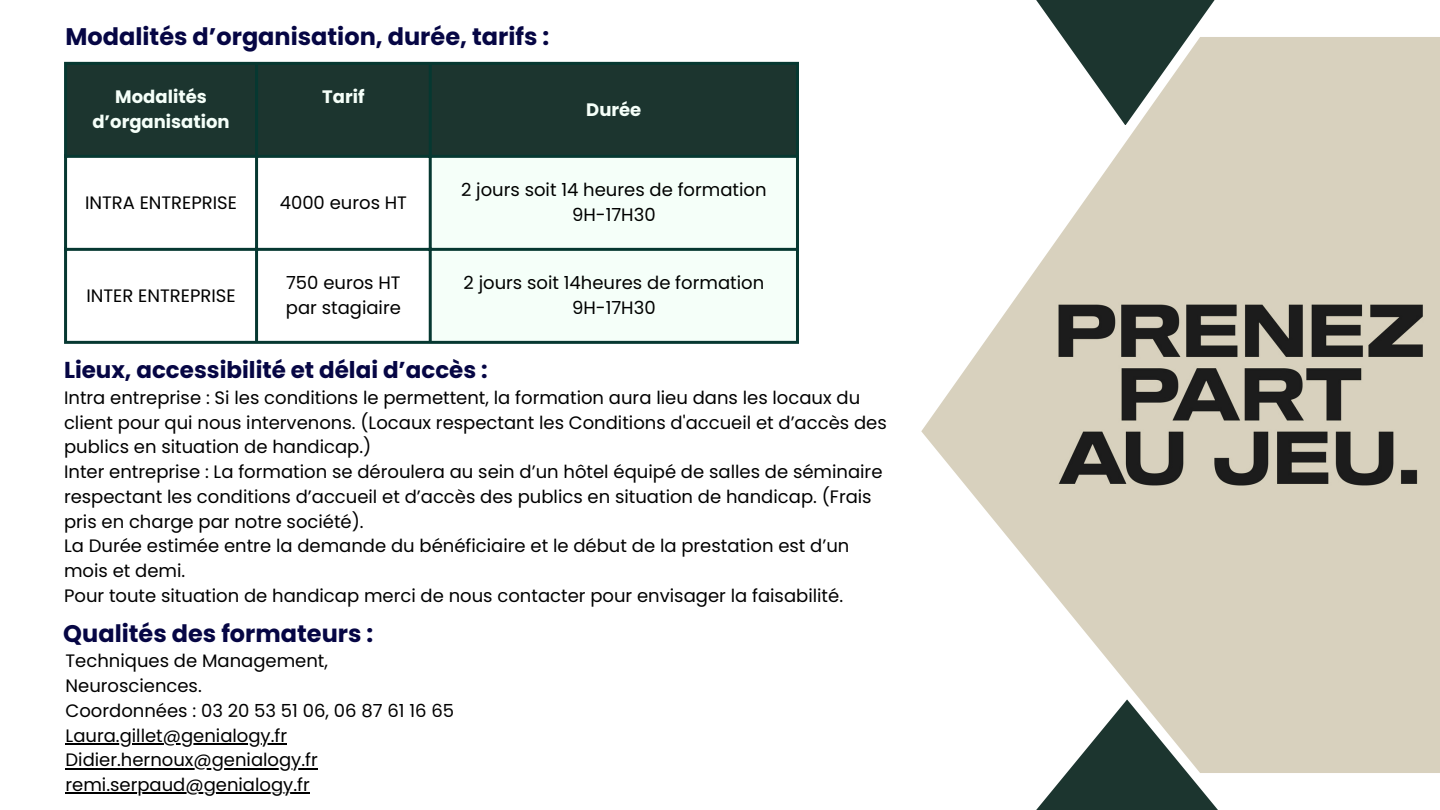
<style>
.page{position:relative;width:1440px;height:810px;background:#fff}
.page>*{position:absolute;margin:0;border:0;box-sizing:border-box;transform-origin:0 0}
.t1{font:700 24px "Poppins";color:#060644}
.t2{font:700 23px "Poppins";color:#060644}
.t3{font:18px/24.8px "Poppins";color:#000}
.t4{font:700 18px/24.8px "Poppins";color:#f5fff9;text-align:center}
</style>
<div class="page">
<img style="left:921px;top:37px;width:519px;height:736px">
<svg style="left:1036px;top:699px;width:182px;height:111px"></svg>
<svg style="left:1036px;top:0;width:179px;height:125px"></svg>
<div style="left:67px;top:65px;width:729px;height:90px;background:#1c352f"></div>
<div style="left:432px;top:158px;width:364px;height:183px;background:#f5fff9"></div>
<hr style="left:64px;top:65px;width:3px;height:276px;background:#063831">
<hr style="left:255px;top:65px;width:3px;height:276px;background:#063831">
<hr style="left:429px;top:65px;width:3px;height:276px;background:#063831">
<hr style="left:796px;top:65px;width:3px;height:276px;background:#063831">
<hr style="left:64px;top:62px;width:735px;height:3px;background:#063831">
<hr style="left:64px;top:155px;width:735px;height:3px;background:#063831">
<hr style="left:64px;top:248px;width:735px;height:3px;background:#063831">
<hr style="left:64px;top:341px;width:735px;height:3px;background:#063831">
<hr style="left:66px;top:743px;width:221px;height:2px;background:#000">
<hr style="left:66px;top:768px;width:252px;height:1px;background:#000">
<hr style="left:66px;top:793px;width:244px;height:1px;background:#000">
<p class="t1" style="left:66px;top:20px;width:485px">Modalités d’organisation, durée, tarifs :</p>
<p class="t4" style="left:92px;top:84px;width:139px">Modalités d’organisation</p>
<p class="t4" style="left:322px;top:84px;width:44px">Tarif</p>
<p class="t4" style="left:586px;top:97px;width:57px">Durée</p>
<p class="t3" style="left:85px;top:190px;width:154px">INTRA ENTREPRISE</p>
<p class="t3" style="left:280px;top:190px;width:129px">4000 euros HT</p>
<p class="t3" style="left:461px;top:177px;width:307px">2 jours soit 14 heures de formation</p>
<p class="t3" style="left:572px;top:202px;width:85px">9H-17H30</p>
<p class="t3" style="left:86px;top:283px;width:151px">INTER ENTREPRISE</p>
<p class="t3" style="left:286px;top:270px;width:117px">750 euros HT par stagiaire</p>
<p class="t3" style="left:464px;top:270px;width:302px">2 jours soit 14heures de formation</p>
<p class="t3" style="left:572px;top:295px;width:85px">9H-17H30</p>
<p class="t2" style="left:64px;top:354px;width:425px">Lieux, accessibilité et délai d’accès :</p>
<p class="t3" style="left:64px;top:385px;width:824px">Intra entreprise : Si les conditions le permettent, la formation aura lieu dans les locaux du client pour qui nous intervenons. (Locaux respectant les Conditions d'accueil et d’accès des publics en situation de handicap.)</p>
<p class="t3" style="left:64px;top:460px;width:820px">Inter entreprise : La formation se déroulera au sein d’un hôtel équipé de salles de séminaire respectant les conditions d’accueil et d’accès des publics en situation de handicap. (Frais pris en charge par notre société).</p>
<p class="t3" style="left:64px;top:534px;width:787px">La Durée estimée entre la demande du bénéficiaire et le début de la prestation est d’un mois et demi.</p>
<p class="t3" style="left:64px;top:583px;width:781px">Pour toute situation de handicap merci de nous contacter pour envisager la faisabilité.</p>
<p class="t1" style="left:63px;top:617px;width:312px">Qualités des formateurs :</p>
<p class="t3" style="left:66px;top:649px;width:264px">Techniques de Management,</p>
<p class="t3" style="left:66px;top:673px;width:138px">Neurosciences.</p>
<p class="t3" style="left:66px;top:698px;width:390px">Coordonnées : 03 20 53 51 06, 06 87 61 16 65</p>
<p class="t3" style="left:66px;top:723px;width:223px">Laura.gillet@genialogy.fr</p>
<p class="t3" style="left:66px;top:748px;width:254px">Didier.hernoux@genialogy.fr</p>
<p class="t3" style="left:66px;top:772px;width:246px">remi.serpaud@genialogy.fr</p>
</div>
